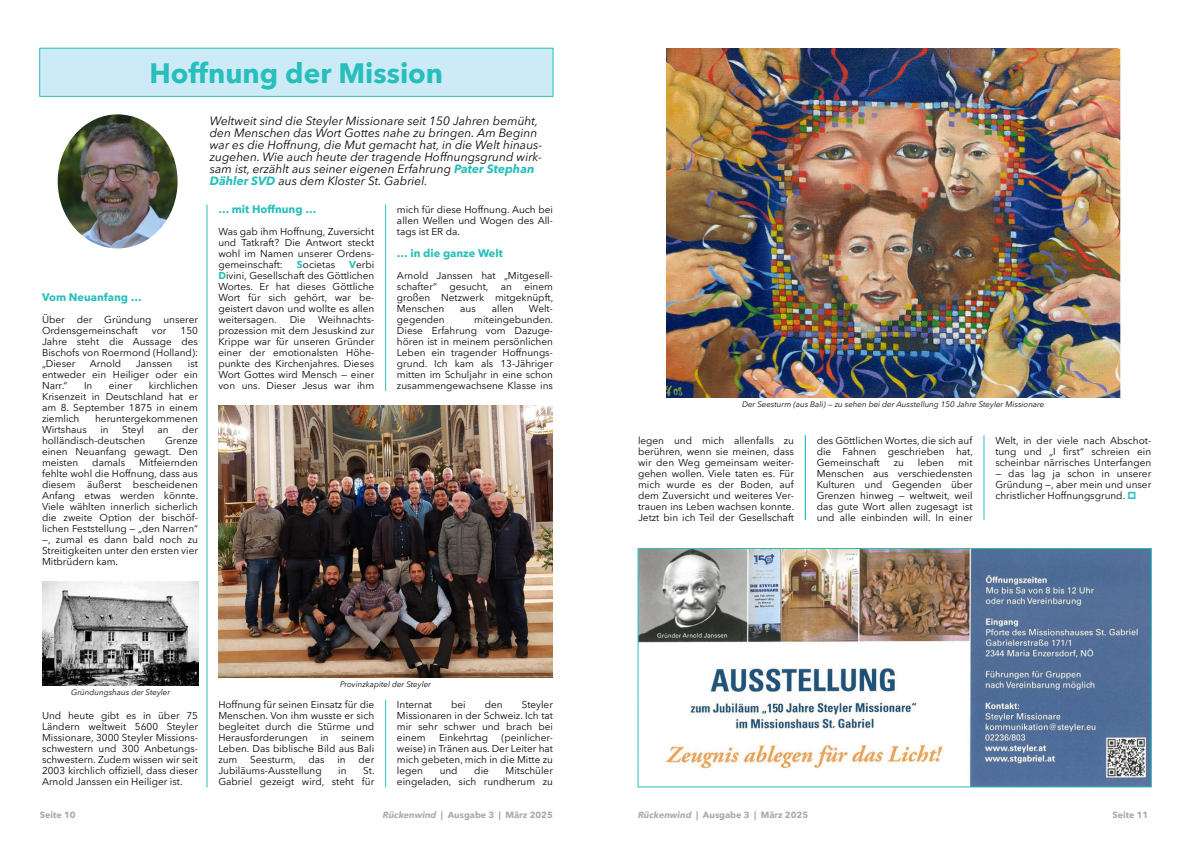
<style>
.page{position:relative;width:1191px;height:842px;background:#fff}
.page>*{position:absolute;margin:0;border:0;box-sizing:border-box;transform-origin:0 0}
.t1{font:700 28px "Avenir Next LT Pro";color:#28bebb}
.t2{font:italic 12px/12px "Avenir Next LT Pro";color:#080704}
.t3{font:700 11px "Avenir Next LT Pro";color:#28bebb}
.t4{font:10px/11px "Avenir Next LT Pro";color:#080704;text-align:justify}
.t5{font:700 9px "Avenir Next LT Pro";color:#a8aaad}
.t6{font:italic 8px "Avenir Next LT Pro";color:#080704}
.s1{font-weight:700;color:#28bebb}
.s2{font-style:italic}
</style>
<div class="page">
<hr style="left:385px;top:205px;width:1px;height:582px;background:#28bebc">
<div style="left:379px;top:391px;width:15px;height:308px;background:#fff"></div>
<hr style="left:206px;top:205px;width:1px;height:582px;background:#28bebc">
<div style="left:39px;top:48px;width:514px;height:49px;background:#ccebf7;border:1px solid #28bebb"></div>
<img style="left:57px;top:113px;width:122px;height:136px;border-radius:50%">
<img style="left:43px;top:581px;width:156px;height:104px">
<img style="left:666px;top:48px;width:454px;height:350px">
<img style="left:218px;top:406px;width:335px;height:271px">
<hr style="left:983px;top:436px;width:1px;height:84px;background:#28bebc">
<hr style="left:805px;top:436px;width:1px;height:84px;background:#28bebc">
<img style="left:639px;top:550px;width:510px;height:235px">
<div style="left:637px;top:548px;width:514px;height:239px;border:1px solid #28bebb"></div>
<h1 class="t1" style="left:149px;top:62px;width:295px">Hoffnung der Mission</h1>
<p class="t2" style="left:210px;top:116px;width:334px">Weltweit sind die Steyler Missionare seit 150 Jahren bemüht, den Menschen das Wort Gottes nahe zu bringen. Am Beginn war es die Hoffnung, die Mut gemacht hat, in die Welt hinaus&shy;zugehen. Wie auch heute der tragende Hoffnungsgrund wirk&shy;sam ist, erzählt aus seiner eigenen Erfahrung <span class="s1">Pater Stephan Dähler SVD</span> aus dem Kloster St. Gabriel.</p>
<p class="t3" style="left:42px;top:292px;width:101px">Vom Neuanfang …</p>
<p class="t4" style="left:42px;top:315px;width:157px">Über der Gründung unserer<br>Ordensgemeinschaft</p>
<p class="t4" style="left:42px;top:326px;width:157px;text-indent:139px">150<br>Jahre steht die Aussage des Bischofs von Roermond (Holland): „Dieser</p>
<p class="t4" style="left:152px;top:326px;width:16px">vor</p>
<p class="t4" style="left:90px;top:359px;width:33px">Arnold</p>
<p class="t4" style="left:136px;top:359px;width:38px">Janssen</p>
<p class="t4" style="left:42px;top:359px;width:157px;text-indent:146px">ist entweder ein Heiliger oder ein Narr.“</p>
<p class="t4" style="left:42px;top:381px;width:157px;text-indent:107px">kirchlichen Krisenzeit in Deutschland hat er am 8. September 1875 in einem ziemlich</p>
<p class="t4" style="left:84px;top:381px;width:10px">In</p>
<p class="t4" style="left:109px;top:381px;width:25px">einer</p>
<p class="t4" style="left:95px;top:414px;width:104px">heruntergekommenen</p>
<p class="t4" style="left:42px;top:425px;width:46px">Wirtshaus</p>
<p class="t4" style="left:100px;top:425px;width:10px">in</p>
<p class="t4" style="left:122px;top:425px;width:23px">Steyl</p>
<p class="t4" style="left:158px;top:425px;width:13px">an</p>
<p class="t4" style="left:182px;top:425px;width:17px">der</p>
<p class="t4" style="left:42px;top:436px;width:105px">holländisch-deutschen</p>
<p class="t4" style="left:42px;top:436px;width:157px;text-indent:123px">Grenze einen Neuanfang gewagt. Den meisten</p>
<p class="t4" style="left:42px;top:458px;width:158px;text-indent:97px">Mitfeiernden fehlte wohl die Hoffnung, dass aus diesem äußerst bescheidenen Anfang etwas werden könnte.<br>Viele wählten innerlich sicherlich die zweite Option der bischöf&shy;lichen Feststellung — „den Narren“ —, zumal es dann bald noch zu Streitigkeiten unter den ersten vier Mitbrüdern kam.</p>
<p class="t4" style="left:92px;top:458px;width:34px">damals</p>
<p class="t3" style="left:218px;top:204px;width:100px">… mit Hoffnung …</p>
<p class="t4" style="left:218px;top:227px;width:157px">Was gab ihm Hoffnung, Zuversicht und Tatkraft? Die Antwort steckt wohl im Namen unserer Ordens&shy;gemeinschaft:</p>
<p class="t4" style="left:218px;top:260px;width:157px;text-indent:131px"><span class="s1">V</span>erbi <span class="s1">D</span>ivini, Gesellschaft des Göttlichen Wortes. Er hat dieses Göttliche Wort für sich gehört, war be&shy;geistert davon und wollte es allen weitersagen.</p>
<p class="t4" style="left:297px;top:260px;width:40px"><span class="s1">S</span>ocietas</p>
<p class="t4" style="left:218px;top:315px;width:157px;text-indent:100px">Weihnachts&shy;prozession mit dem Jesuskind zur Krippe war für unseren Gründer einer der emotionalsten Höhe&shy;punkte des Kirchenjahres. Dieses Wort Gottes wird Mensch — einer von uns. Dieser Jesus war ihm</p>
<p class="t4" style="left:290px;top:315px;width:17px">Die</p>
<p class="t4" style="left:397px;top:205px;width:157px">mich für diese Hoffnung. Auch bei allen Wellen und Wogen des All&shy;tags ist ER da.</p>
<p class="t3" style="left:397px;top:248px;width:107px">… in die ganze Welt</p>
<p class="t4" style="left:397px;top:271px;width:157px">Arnold Janssen hat „Mitgesell&shy;schafter“</p>
<p class="t4" style="left:449px;top:282px;width:64px">gesucht, an</p>
<p class="t4" style="left:397px;top:282px;width:158px;text-indent:127px">einem großen Netzwerk mitgeknüpft, Menschen</p>
<p class="t4" style="left:460px;top:304px;width:17px">aus</p>
<p class="t4" style="left:492px;top:304px;width:23px">allen</p>
<p class="t4" style="left:529px;top:304px;width:25px">Welt-</p>
<p class="t4" style="left:397px;top:315px;width:158px;text-indent:77px">miteingebunden.<br>Diese Erfahrung vom Dazuge&shy;hören ist in meinem persönlichen Leben ein tragender Hoffnungs&shy;grund. Ich kam als 13-Jähriger mitten im Schuljahr in eine schon zusammengewachsene Klasse ins</p>
<p class="t4" style="left:397px;top:315px;width:49px">gegenden</p>
<p class="t6" style="left:71px;top:688px;width:100px">Gründungshaus der Steyler</p>
<p class="t4" style="left:42px;top:711px;width:157px">Und heute gibt es in über 75<br>Ländern weltweit 5600 Steyler Missionare, 3000 Steyler Missions&shy;schwestern und 300 Anbetungs&shy;schwestern. Zudem wissen wir seit 2003 kirchlich offiziell, dass dieser Arnold Janssen ein Heiliger ist.</p>
<p class="t6" style="left:340px;top:680px;width:92px">Provinzkapitel der Steyler</p>
<p class="t4" style="left:218px;top:700px;width:157px">Hoffnung für seinen Einsatz für die Menschen. Von ihm wusste er sich begleitet durch die Stürme und Herausforderungen in seinem Leben. Das biblische Bild aus Bali zum</p>
<p class="t4" style="left:250px;top:755px;width:47px">Seesturm,</p>
<p class="t4" style="left:308px;top:755px;width:18px">das</p>
<p class="t4" style="left:337px;top:755px;width:10px">in</p>
<p class="t4" style="left:358px;top:755px;width:17px">der</p>
<p class="t4" style="left:218px;top:766px;width:105px">Jubiläums-Ausstellung</p>
<p class="t4" style="left:338px;top:766px;width:10px">in</p>
<p class="t4" style="left:218px;top:766px;width:158px;text-align:right">St.<br>Gabriel gezeigt wird, steht für</p>
<p class="t4" style="left:397px;top:700px;width:157px;text-indent:125px">Steyler Missionaren in der Schweiz. Ich tat mir sehr schwer und brach bei einem</p>
<p class="t4" style="left:397px;top:700px;width:37px">Internat</p>
<p class="t4" style="left:451px;top:700px;width:16px">bei</p>
<p class="t4" style="left:485px;top:700px;width:19px">den</p>
<p class="t4" style="left:397px;top:733px;width:157px;text-indent:104px">(peinlicher&shy;weise) in Tränen aus. Der Leiter hat mich gebeten, mich in die Mitte zu legen</p>
<p class="t4" style="left:439px;top:733px;width:51px">Einkehrtag</p>
<p class="t4" style="left:397px;top:766px;width:157px;text-align:right">Mitschüler<br>eingeladen, sich rundherum zu</p>
<p class="t4" style="left:440px;top:766px;width:19px">und</p>
<p class="t4" style="left:474px;top:766px;width:16px">die</p>
<p class="t6" style="left:742px;top:401px;width:304px">Der Seesturm (aus Bali) — zu sehen bei der Ausstellung 150 Jahre Steyler Missionare</p>
<p class="t4" style="left:638px;top:436px;width:158px">legen und mich allenfalls zu berühren, wenn sie meinen, dass wir den Weg gemeinsam weiter&shy;gehen wollen. Viele taten es. Für mich wurde es der Boden, auf dem Zuversicht und weiteres Ver&shy;trauen ins Leben wachsen konnte.<br>Jetzt bin ich Teil der Gesellschaft</p>
<p class="t4" style="left:816px;top:436px;width:158px">des Göttlichen Wortes, die sich auf die Fahnen geschrieben hat, Gemeinschaft</p>
<p class="t4" style="left:893px;top:458px;width:12px">zu</p>
<p class="t4" style="left:918px;top:458px;width:28px">leben</p>
<p class="t4" style="left:816px;top:458px;width:157px;text-indent:141px">mit Menschen aus verschiedensten Kulturen und Gegenden über Grenzen hinweg — weltweit, weil das gute Wort allen zugesagt ist und alle einbinden will. In einer</p>
<p class="t4" style="left:995px;top:436px;width:157px">Welt, in der viele nach Abschot&shy;tung und „I first“ schreien ein scheinbar närrisches Unterfangen</p>
<p class="t4" style="left:995px;top:469px;width:157px">— das lag ja schon in unserer Gründung —, aber mein und unser christlicher Hoffnungsgrund.</p>
<p class="t5" style="left:40px;top:811px;width:37px">Seite 10</p>
<p class="t5" style="left:383px;top:811px;width:172px"><span class="s2">Rückenwind</span> | Ausgabe 3 | März 2025</p>
<p class="t5" style="left:638px;top:811px;width:172px"><span class="s2">Rückenwind</span> | Ausgabe 3 | März 2025</p>
<p class="t5" style="left:1112px;top:811px;width:37px">Seite 11</p>
</div>
